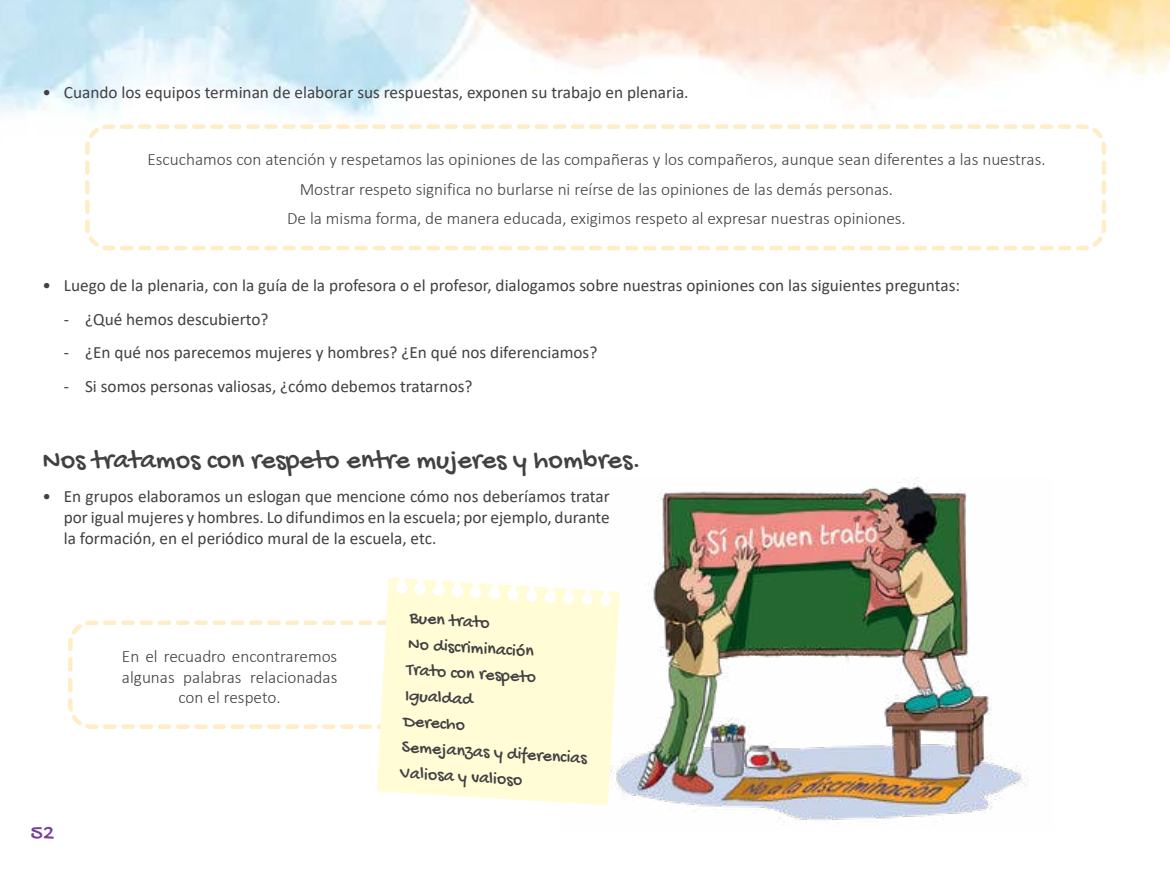
<style>
.page{position:relative;width:1170px;height:872px;background:#fff}
.page>*{position:absolute;margin:0;border:0;box-sizing:border-box;transform-origin:0 0}
.t1{font:27.9px "Gochi Hand";color:#414042}
.t2{font:21px "Gochi Hand";color:#764098;scale:1.14 1}
.t3{font:18px/25.8px "Gochi Hand";color:#414042}
.t4{font:17.25px/20.7px "Calibri";color:#414042;text-align:justify}
.t5{font:300 17.25px/20.7px "Calibri";color:#414042;text-align:center}
</style>
<div class="page">
<svg style="left:68px;top:620px;width:309px;height:109px"></svg>
<svg style="left:85px;top:122px;width:1022px;height:129px"></svg>
<img style="left:604px;top:478px;width:425px;height:348px">
<svg style="left:377px;top:577px;width:242px;height:228px;fill:#fffcd6"></svg>
<p class="t4" style="left:43px;top:83px;width:647px">• Cuando los equipos terminan de elaborar sus respuestas, exponen su trabajo en plenaria.</p>
<p class="t5" style="left:147px;top:145px;width:899px;line-height:29.2px">Escuchamos con atención y respetamos las opiniones de las compañeras y los compañeros, aunque sean diferentes a las nuestras.<br>Mostrar respeto significa no burlarse ni reírse de las opiniones de las demás personas.<br>De la misma forma, de manera educada, exigimos respeto al expresar nuestras opiniones.</p>
<p class="t4" style="left:43px;top:276px;width:918px">• Luego de la plenaria, con la guía de la profesora o el profesor, dialogamos sobre nuestras opiniones con las siguientes preguntas:</p>
<p class="t4" style="left:64px;top:310px;width:206px">- ¿Qué hemos descubierto?</p>
<p class="t4" style="left:64px;top:343px;width:535px">- ¿En qué nos parecemos mujeres y hombres? ¿En qué nos diferenciamos?</p>
<p class="t4" style="left:64px;top:377px;width:410px">- Si somos personas valiosas, ¿cómo debemos tratarnos?</p>
<h1 class="t1" style="left:43px;top:448px;width:600px">Nos tratamos con respeto entre mujeres y hombres.</h1>
<p class="t4" style="left:64px;top:487px;width:547px;text-indent:-21px">• En grupos elaboramos un eslogan que mencione cómo nos deberíamos tratar por igual mujeres y hombres. Lo difundimos en la escuela; por ejemplo, durante la formación, en el periódico mural de la escuela, etc.</p>
<p class="t2" style="left:30px;top:824px;width:23px">52</p>
<p class="t5" style="left:122px;top:646px;width:217px">En el recuadro encontraremos algunas palabras relacionadas con el respeto.</p>
<p class="t3" style="left:410px;top:606px;width:188px;rotate:4deg">Buen trato<br>No discriminación<br>Trato con respeto<br>Igualdad<br>Derecho<br>Semejanzas y diferencias<br>Valiosa y valioso</p>
</div>
